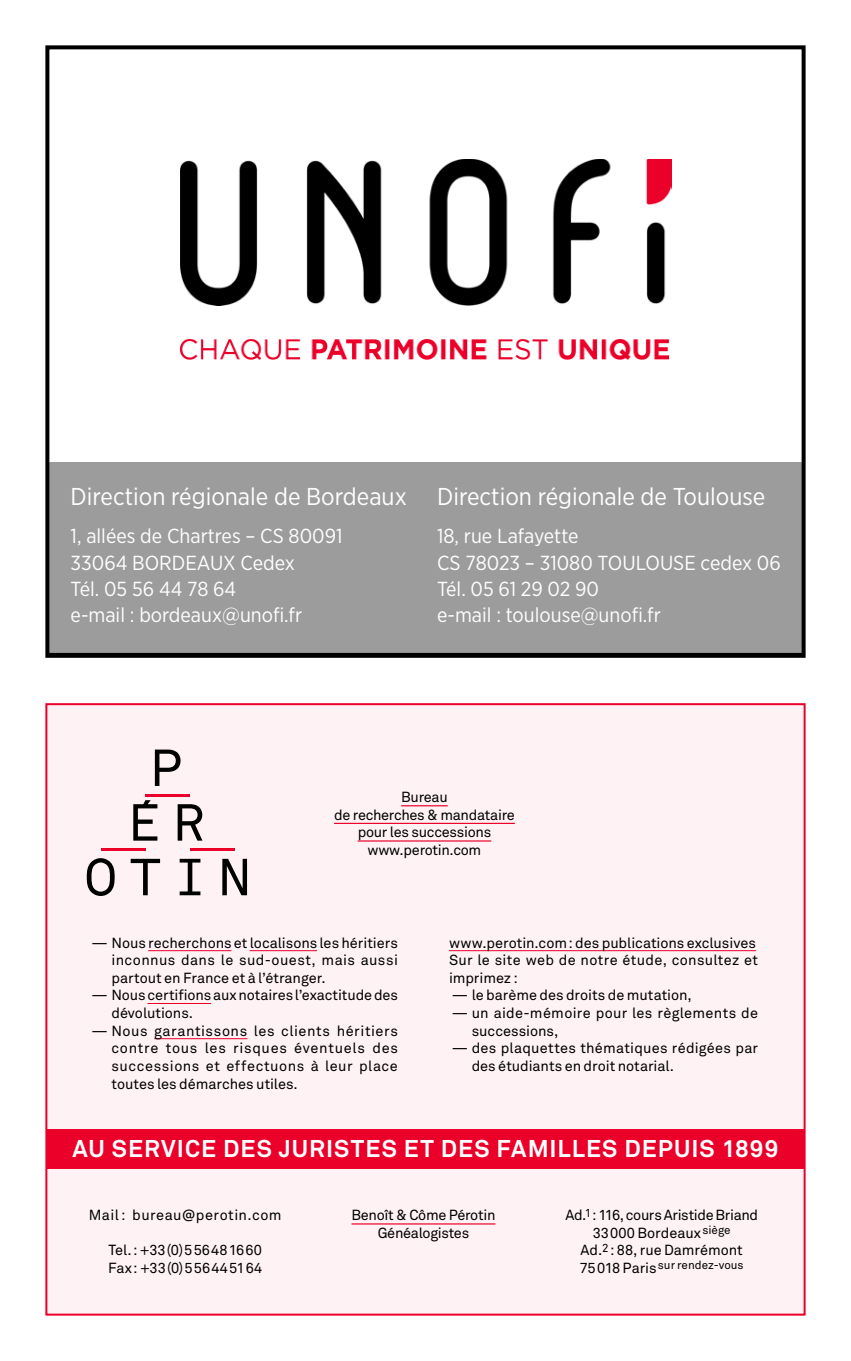
<style>
.page{position:relative;width:851px;height:1361px;background:#fff}
.page>*{position:absolute;margin:0;border:0;box-sizing:border-box;transform-origin:0 0}
.t1{font:24.4px "Gotham Narrow";color:#fff}
.t2{font:700 24px "Akkurat Pro";letter-spacing:.045em;color:#fff}
.t3{font:20.4px/26.4px "Gotham Narrow";color:#fff}
.t4{font:14.4px/17.6px "Akkurat Pro";letter-spacing:-.005em;color:#000;text-align:center}
.t5{font:14.4px/17.6px "Akkurat Pro";letter-spacing:.02em;color:#000}
.t6{font:14.4px/17.6px "Akkurat Pro";letter-spacing:.015em;color:#000}
.t7{font:14.4px "Akkurat Pro";letter-spacing:.03em;color:#000}
.t8{font:11.6px "Akkurat Pro";color:#000}
.s1{font-size:14.4px}
</style>
<div class="page">
<div style="left:50px;top:463px;width:750px;height:190px;background:#9c9c9d"></div>
<img style="left:180px;top:339px;width:488px;height:20px">
<img style="left:181px;top:160px;width:485px;height:145px">
<img style="left:641px;top:160px;width:30px;height:49px">
<div style="left:45px;top:703px;width:760px;height:612px;background:#fef2f4;border:2px solid #ea0029"></div>
<hr style="left:351px;top:1223px;width:144px;height:1px;background:#ea0029">
<div style="left:46px;top:1129px;width:758px;height:39px;background:#ea0029"></div>
<hr style="left:401px;top:805px;width:46px;height:1px;background:#ea0029">
<hr style="left:334px;top:823px;width:180px;height:1px;background:#ea0029">
<hr style="left:357px;top:840px;width:134px;height:1px;background:#ea0029">
<svg style="left:155px;top:749px;width:25px;height:37px"></svg>
<svg style="left:178px;top:804px;width:24px;height:36px"></svg>
<svg style="left:87px;top:858px;width:28px;height:38px"></svg>
<svg style="left:131px;top:859px;width:29px;height:36px"></svg>
<svg style="left:180px;top:859px;width:20px;height:36px"></svg>
<svg style="left:222px;top:859px;width:25px;height:36px"></svg>
<svg style="left:133px;top:800px;width:24px;height:40px"></svg>
<hr style="left:190px;top:848px;width:45px;height:3px;background:#ea0029">
<hr style="left:101px;top:848px;width:44px;height:3px;background:#ea0029">
<hr style="left:145px;top:794px;width:45px;height:2px;background:#ea0029">
<div style="left:45px;top:45px;width:760px;height:613px;border:4px solid #000"></div>
<hr style="left:148px;top:950px;width:83px;height:1px;background:#ea0029">
<hr style="left:250px;top:950px;width:67px;height:1px;background:#ea0029">
<hr style="left:147px;top:1003px;width:64px;height:1px;background:#ea0029">
<hr style="left:154px;top:1038px;width:93px;height:1px;background:#ea0029">
<hr style="left:449px;top:950px;width:306px;height:1px;background:#ea0029">
<h3 class="t3" style="left:71px;top:479px;width:297px">77-79 boulevard Alexandre-Martin</h3>
<h3 class="t3" style="left:71px;top:531px;width:213px">Tél. 02 38 22 16 90 e-mail : orleans@unofi.fr</h3>
<h1 class="t1" style="left:71px;top:481px;width:337px">Direction régionale de Bordeaux</h1>
<h3 class="t3" style="left:71px;top:522px;width:273px">1, allées de Chartres – CS 80091<br>33064 BORDEAUX Cedex<br>Tél. 05 56 44 78 64<br>e-mail : bordeaux@unofi.fr</h3>
<h3 class="t3" style="left:437px;top:479px;width:177px">119 rue de Coulmiers</h3>
<h3 class="t3" style="left:437px;top:531px;width:208px">Tél. 02 40 14 58 30 e-mail : nantes@unofi.fr</h3>
<h1 class="t1" style="left:437px;top:481px;width:330px">Direction régionale de Toulouse</h1>
<h3 class="t3" style="left:437px;top:522px;width:345px">18, rue Lafayette<br>CS 78023 – 31080 TOULOUSE cedex 06<br>Tél. 05 61 29 02 90<br>e-mail : toulouse@unofi.fr</h3>
<p class="t4" style="left:334px;top:788px;width:182px">Bureau<br>de recherches &amp; mandataire pour les successions www.perotin.com</p>
<p class="t4" style="left:111px;top:934px;width:288px;text-align:justify;text-indent:-20px">— Nous recherchons et localisons les héritiers inconnus dans le sud-ouest, mais aussi partout en France et à l’étranger.</p>
<p class="t4" style="left:111px;top:987px;width:288px;text-align:left;text-indent:-20px">— Nous certifions aux notaires l’exactitude des dévolutions.</p>
<p class="t4" style="left:111px;top:1022px;width:288px;text-align:justify;text-indent:-20px">— Nous garantissons les clients héritiers contre tous les risques éventuels des successions et effectuons à leur place toutes les démarches utiles.</p>
<p class="t4" style="left:449px;top:934px;width:310px;text-align:left">www.perotin.com: des publications exclusives<br>Sur le site web de notre étude, consultez et imprimez :</p>
<p class="t4" style="left:451px;top:987px;width:241px">— le barème des droits de mutation,</p>
<p class="t5" style="left:471px;top:1004px;width:288px;text-indent:-20px">— un aide-mémoire pour les règlements de successions,</p>
<p class="t4" style="left:471px;top:1040px;width:288px;text-align:left;text-indent:-20px">— des plaquettes thématiques rédigées par des étudiants en droit notarial.</p>
<h2 class="t2" style="left:72px;top:1134px;width:707px">AU SERVICE DES JURISTES ET DES FAMILLES DEPUIS 1899</h2>
<p class="t7" style="left:89px;top:1206px;width:194px">Mail : bureau@perotin.com</p>
<p class="t6" style="left:108px;top:1242px;width:156px">Tel.: +33(0)556481660<br>Fax: +33(0)556445164</p>
<p class="t4" style="left:351px;top:1206px;width:145px">Benoît &amp; Côme Pérotin<br>Généalogistes</p>
<p class="t4" style="left:565px;top:1206px;width:194px">Ad.<sup>1</sup>: 116, cours Aristide Briand<br>33000 Bordeaux<sup>siège<br></sup>Ad.<sup>2</sup>: 88, rue Damrémont</p>
<p class="t8" style="left:579px;top:1258px;width:165px"><span class="s1">75018 Paris</span>sur rendez‑vous</p>
</div>
